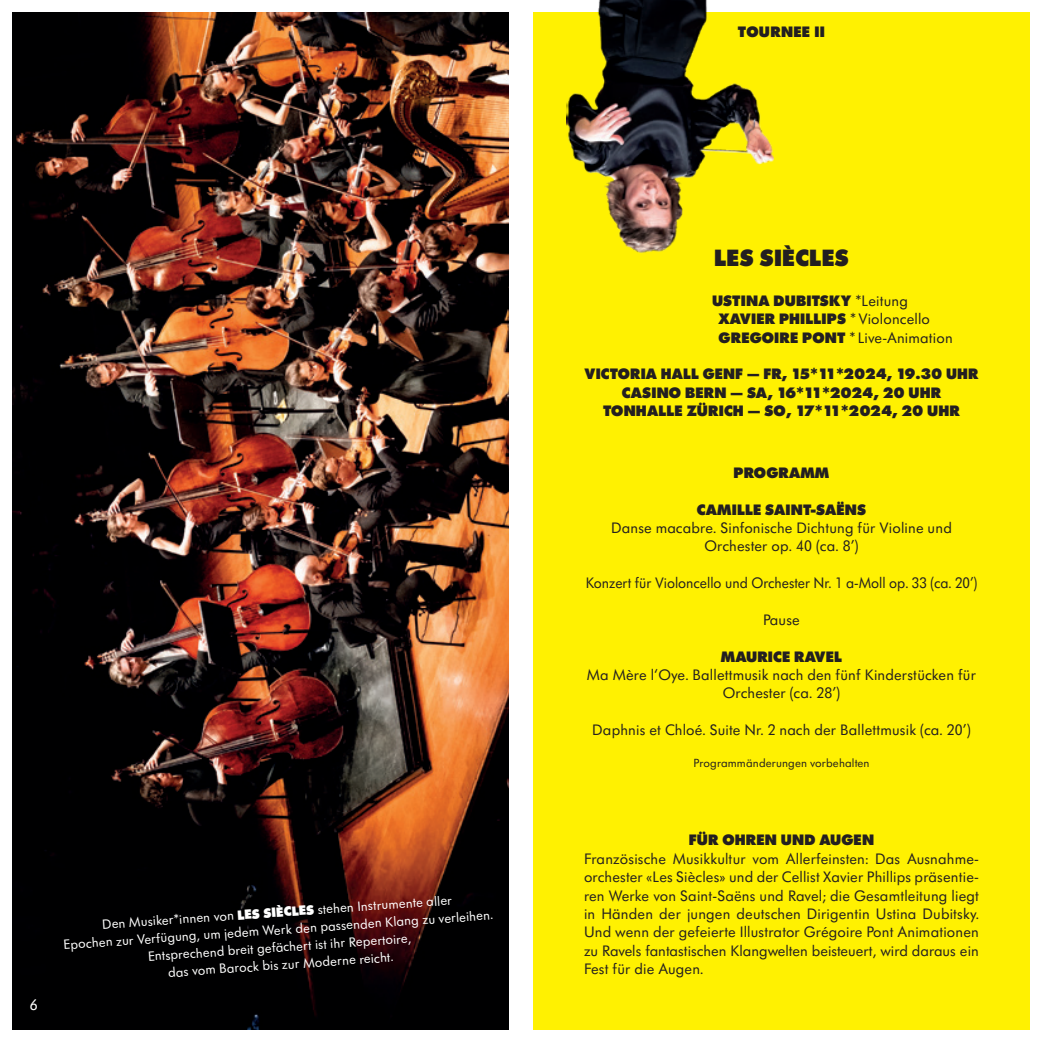
<style>
.page{position:relative;width:1042px;height:1042px;background:#fff}
.page>*{position:absolute;margin:0;border:0;box-sizing:border-box;transform-origin:0 0}
.t1{font:800 24.5px "Futura SB";letter-spacing:.01em;color:#231f20}
.t2{font:15.75px/18.4px "Futura SB";letter-spacing:.01em;color:#231f20;text-align:center}
.t3{font:800 15.75px/18.4px "Futura SB";letter-spacing:.01em;color:#231f20}
.t4{font:15.75px "Futura SB";letter-spacing:.01em;color:#231f20;scale:.95 1}
.t5{font:15.75px "Futura SB";color:#fff}
.t6{font:14px/17.5px "Futura SB";color:#fff;text-align:center}
.t7{font:12.25px "Futura SB";letter-spacing:.01em;color:#231f20}
.s1{font-weight:800}
.s2{font-weight:400}
</style>
<div class="page">
<img style="left:12px;top:12px;width:496px;height:1017px">
<div style="left:533px;top:12px;width:496px;height:1017px;background:#fff101"></div>
<img style="left:566px;top:0;width:207px;height:253px">
<p class="t5" style="left:30px;top:996px;width:9px">6</p>
<p class="t6" style="left:62px;top:918px;width:432px;rotate:-4deg">Den Musiker*innen von <span class="s1">LES SIÈCLES</span> stehen Instrumente aller<br>Epochen zur Verfügung, um jedem Werk den passenden Klang zu verleihen.<br>Entsprechend breit gefächert ist ihr Repertoire,<br>das vom Barock bis zur Moderne reicht.</p>
<p class="t3" style="left:738px;top:22px;width:89px">TOURNEE II</p>
<h1 class="t1" style="left:714px;top:244px;width:136px">LES SIÈCLES</h1>
<p class="t3" style="left:718px;top:291px;width:236px;text-indent:-7px">USTINA DUBITSKY <span class="s2">*Leitung<br></span>XAVIER PHILLIPS <span class="s2">*Violoncello<br></span>GREGOIRE PONT <span class="s2">* Live-Animation</span></p>
<p class="t3" style="left:584px;top:365px;width:395px;text-align:center">VICTORIA HALL GENF — FR, 15*11*2024, 19.30 UHR<br>CASINO BERN — SA, 16*11*2024, 20 UHR<br>TONHALLE ZÜRICH — SO, 17*11*2024, 20 UHR</p>
<p class="t3" style="left:733px;top:463px;width:97px">PROGRAMM</p>
<p class="t3" style="left:697px;top:500px;width:171px">CAMILLE SAINT-SAËNS</p>
<p class="t2" style="left:611px;top:519px;width:342px">Danse macabre. Sinfonische Dichtung für Violine und<br>Orchester op. 40 (ca. 8’)</p>
<p class="t4" style="left:586px;top:574px;width:414px">Konzert für Violoncello und Orchester Nr. 1 a-Moll op. 33 (ca. 20’)</p>
<p class="t2" style="left:763px;top:611px;width:38px">Pause</p>
<p class="t3" style="left:721px;top:647px;width:123px">MAURICE RAVEL</p>
<p class="t2" style="left:587px;top:666px;width:391px">Ma Mère l‘Oye. Ballettmusik nach den fünf Kinderstücken für<br>Orchester (ca. 28’)</p>
<p class="t2" style="left:592px;top:721px;width:380px">Daphnis et Chloé. Suite Nr. 2 nach der Ballettmusik (ca. 20’)</p>
<p class="t7" style="left:693px;top:756px;width:178px">Programmänderungen vorbehalten</p>
<p class="t3" style="left:689px;top:831px;width:187px">FÜR OHREN UND AUGEN</p>
<p class="t2" style="left:584px;top:849px;width:396px;text-align:justify">Französische Musikkultur vom Allerfeinsten: Das Ausnahme&shy;orchester «Les Siècles» und der Cellist Xavier Phillips präsentie&shy;ren Werke von Saint-Saëns und Ravel; die Gesamtleitung liegt in Händen der jungen deutschen Dirigentin Ustina Dubitsky.<br>Und wenn der gefeierte Illustrator Grégoire Pont Animationen zu Ravels fantastischen Klangwelten beisteuert, wird daraus ein Fest für die Augen.</p>
</div>
